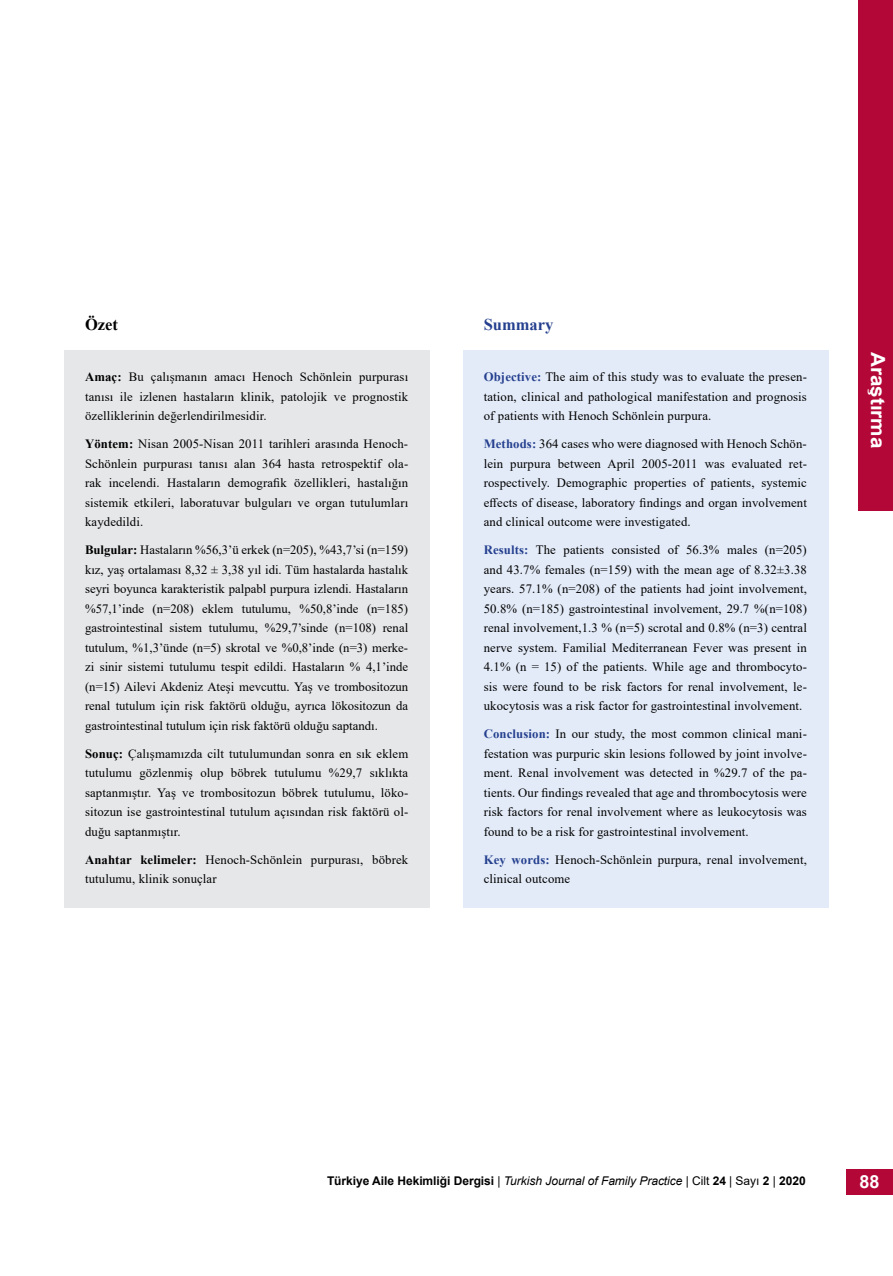
<style>
.page{position:relative;width:893px;height:1276px;background:#fff}
.page>*{position:absolute;margin:0;border:0;box-sizing:border-box;transform-origin:0 0}
.t1{font:700 19.5px "Arial";color:#fff;scale:1.06 1}
.t2{font:700 18px "Arial";color:#fff}
.t3{font:700 16.5px "Times New Roman";color:#25408f}
.t4{font:700 16.5px "Times New Roman";color:#000}
.t5{font:12.75px/19.5px "Times New Roman";letter-spacing:.01em;color:#000;text-align:justify}
.t6{font:700 12px "Arial";letter-spacing:-.005em;color:#000}
.s1{font-weight:700}
.s2{font-weight:700;color:#25408f}
.s3{font-weight:400}
.s4{font-weight:400;font-style:italic}
</style>
<div class="page">
<div style="left:859px;top:0;width:34px;height:510px;background:#b30738"></div>
<div style="left:846px;top:1169px;width:47px;height:26px;background:#b30738"></div>
<div style="left:64px;top:351px;width:365px;height:557px;background:#e6e7e9"></div>
<div style="left:463px;top:351px;width:366px;height:557px;background:#e3ebf8"></div>
<p class="t4" style="left:85px;top:313px;width:34px">Özet</p>
<p class="t5" style="left:85px;top:366px;width:325px"><span class="s1">Amaç:</span> Bu çalışmanın amacı Henoch Schönlein purpurası tanısı ile izlenen hastaların klinik, patolojik ve prognostik özelliklerinin değerlendirilmesidir.</p>
<p class="t5" style="left:85px;top:433px;width:325px"><span class="s1">Yöntem:</span> Nisan 2005-Nisan 2011 tarihleri arasında Henoch-Schönlein purpurası tanısı alan 364 hasta retrospektif ola&shy;rak incelendi. Hastaların demografik özellikleri, hastalığın sistemik etkileri, laboratuvar bulguları ve organ tutulumları kaydedildi.</p>
<p class="t5" style="left:85px;top:539px;width:325px"><span class="s1">Bulgular:</span> Hastaların %56,3’ü erkek (n=205), %43,7’si (n=159) kız, yaş ortalaması 8,32 ± 3,38 yıl idi. Tüm hastalarda hastalık seyri boyunca karakteristik palpabl purpura izlendi. Hastaların %57,1’inde (n=208) eklem tutulumu, %50,8’inde (n=185) gastrointestinal sistem tutulumu, %29,7’sinde (n=108) renal tutulum, %1,3’ünde (n=5) skrotal ve %0,8’inde (n=3) merke&shy;zi sinir sistemi tutulumu tespit edildi. Hastaların % 4,1’inde (n=15) Ailevi Akdeniz Ateşi mevcuttu. Yaş ve trombositozun renal tutulum için risk faktörü olduğu, ayrıca lökositozun da gastrointestinal tutulum için risk faktörü olduğu saptandı.</p>
<p class="t5" style="left:85px;top:743px;width:325px"><span class="s1">Sonuç:</span> Çalışmamızda cilt tutulumundan sonra en sık eklem tutulumu gözlenmiş olup böbrek tutulumu %29,7 sıklıkta saptanmıştır. Yaş ve trombositozun böbrek tutulumu, löko&shy;sitozun ise gastrointestinal tutulum açısından risk faktörü ol&shy;duğu saptanmıştır.</p>
<p class="t5" style="left:85px;top:849px;width:325px"><span class="s1">Anahtar kelimeler:</span> Henoch-Schönlein purpurası, böbrek tutulumu, klinik sonuçlar</p>
<p class="t3" style="left:484px;top:313px;width:71px">Summary</p>
<p class="t5" style="left:484px;top:366px;width:325px"><span class="s2">Objective:</span> The aim of this study was to evaluate the presen&shy;tation, clinical and pathological manifestation and prognosis of patients with Henoch Schönlein purpura.</p>
<p class="t5" style="left:484px;top:433px;width:325px"><span class="s2">Methods:</span> 364 cases who were diagnosed with Henoch Schön&shy;lein purpura between April 2005-2011 was evaluated ret&shy;rospectively. Demographic properties of patients, systemic effects of disease, laboratory findings and organ involvement and clinical outcome were investigated.</p>
<p class="t5" style="left:484px;top:539px;width:325px"><span class="s2">Results:</span> The patients consisted of 56.3% males (n=205) and 43.7% females (n=159) with the mean age of 8.32±3.38 years. 57.1% (n=208) of the patients had joint involvement, 50.8% (n=185) gastrointestinal involvement, 29.7 %(n=108) renal involvement,1.3 % (n=5) scrotal and 0.8% (n=3) central nerve system. Familial Mediterranean Fever was present in 4.1% (n = 15) of the patients. While age and thrombocyto&shy;sis were found to be risk factors for renal involvement, le&shy;ukocytosis was a risk factor for gastrointestinal involvement.</p>
<p class="t5" style="left:484px;top:723px;width:325px"><span class="s2">Conclusion:</span> In our study, the most common clinical mani&shy;festation was purpuric skin lesions followed by joint involve&shy;ment. Renal involvement was detected in %29.7 of the pa&shy;tients. Our findings revealed that age and thrombocytosis were risk factors for renal involvement where as leukocytosis was found to be a risk for gastrointestinal involvement.</p>
<p class="t5" style="left:484px;top:849px;width:325px"><span class="s2">Key words:</span> Henoch-Schönlein purpura, renal involvement, clinical outcome</p>
<h1 class="t1" style="left:892px;top:352px;width:93px;rotate:90deg">Araştırma</h1>
<p class="t6" style="left:327px;top:1172px;width:480px">Türkiye Aile Hekimliği Dergisi <span class="s3">|</span> <span class="s4">Turkish Journal of Family Practice</span> <span class="s3">| Cilt</span> 24 <span class="s3">| Sayı</span> 2 <span class="s3">|</span> 2020</p>
<h2 class="t2" style="left:860px;top:1169px;width:22px">88</h2>
</div>
